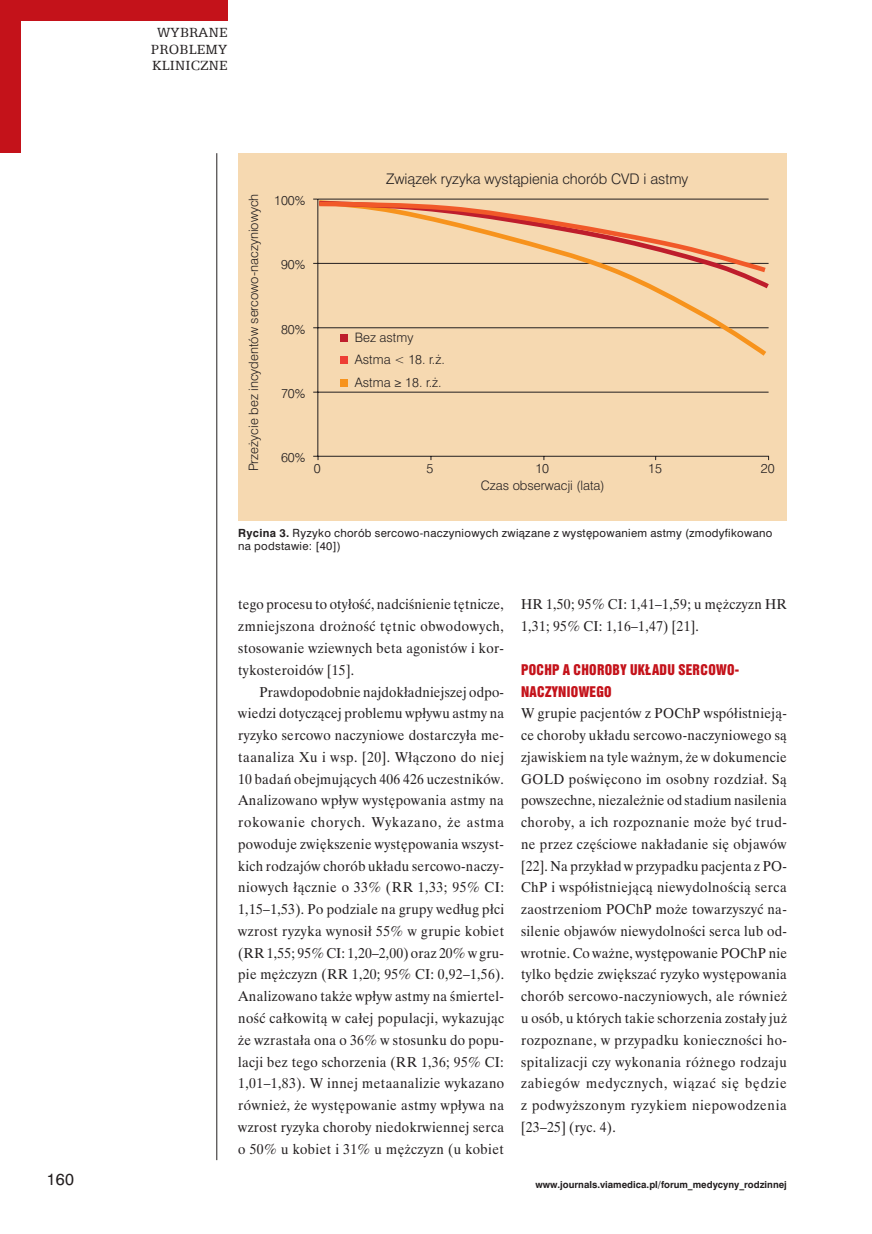
<style>
.page{position:relative;width:872px;height:1234px;background:#fff}
.page>*{position:absolute;margin:0;border:0;box-sizing:border-box;transform-origin:0 0}
.t1{font:15px/16.5px "Egyptian 505 EU";letter-spacing:.015em;color:#231f20;text-align:center}
.t2{font:15px "Swis 721 PL";color:#231f20}
.t3{font:14.55px "Swis 721 Lt EU";color:#231f20}
._072_-_Tekst_-_nastę{font:14.25px/21.8px "Time Ibis EE";letter-spacing:.025em;color:#231f20;text-align:justify;scale:.95 1}
._070_-_Tekst_-_pierw{font:14.25px/21.8px "Time Ibis EE";letter-spacing:.045em;color:#231f20;text-align:justify;scale:.95 1}
._081_-_Śródtytuł_1{font:13.5px/21.8px "Swis 921 EU";letter-spacing:.025em;color:#c4121a}
.t4{font:13.05px/21.9px "Swis 721 Lt EU";color:#231f20}
.R_-_Rycina_-_podpis{font:10.5px/12.9px "Swis 721 PL";letter-spacing:.03em;color:#231f20}
.t5{font:700 9px "Swis 721 PL";color:#231f20}
.s1{font-family:"Myriad Pro"}
.s2{font-weight:700}
</style>
<div class="page">
<div style="left:0;top:0;width:227px;height:21px;background:#c4121a"></div>
<div style="left:0;top:0;width:21px;height:153px;background:#c4121a"></div>
<hr style="left:216px;top:153px;width:1px;height:1006px;background:#231f20">
<div style="left:238px;top:153px;width:549px;height:367px;background:#f6d9b1"></div>
<hr style="left:318px;top:392px;width:450px;height:1px;background:#231f20">
<hr style="left:317px;top:199px;width:1px;height:257px;background:#231f20">
<hr style="left:318px;top:456px;width:451px;height:1px;background:#231f20">
<div style="left:340px;top:356px;width:7px;height:8px;background:#ee3e35"></div>
<div style="left:340px;top:379px;width:7px;height:7px;background:#f7931d"></div>
<svg style="left:315px;top:291px;width:454px;height:67px"></svg>
<svg style="left:313px;top:198px;width:456px;height:93px"></svg>
<p class="t1" style="left:151px;top:24px;width:78px">WYBRANE<br>PROBLEMY<br>KLINICZNE</p>
<p class="t4" style="left:243px;top:471px;width:279px;rotate:-90deg">Przeżycie bez incydentów sercowo-naczyniowych</p>
<p class="t4" style="left:274px;top:190px;width:33px">100%</p>
<p class="t3" style="left:386px;top:169px;width:304px">Związek ryzyka wystąpienia chorób CVD i astmy</p>
<p class="t4" style="left:281px;top:254px;width:26px">90%</p>
<p class="t4" style="left:281px;top:318px;width:26px">80%</p>
<p class="t4" style="left:281px;top:382px;width:26px">70%</p>
<p class="t4" style="left:355px;top:326px;width:91px">Bez astmy<br>Astma &lt; 18. r.ż.</p>
<p class="t4" style="left:355px;top:372px;width:88px">Astma <span class="s1">≥</span> 18. r.ż.</p>
<p class="t4" style="left:281px;top:446px;width:26px">60%</p>
<p class="t4" style="left:314px;top:457px;width:8px">0</p>
<p class="t4" style="left:426px;top:457px;width:8px">5</p>
<p class="t4" style="left:535px;top:457px;width:15px">10</p>
<p class="t4" style="left:648px;top:457px;width:15px">15</p>
<p class="t4" style="left:761px;top:457px;width:15px">20</p>
<p class="t4" style="left:481px;top:475px;width:125px">Czas obserwacji (lata)</p>
<p class="R_-_Rycina_-_podpis" style="left:238px;top:526px;width:536px"><span class="s2">Rycina 3.</span> Ryzyko chorób sercowo-naczyniowych związane z występowaniem astmy (zmodyfikowano na podstawie: [40])</p>
<p class="_072_-_Tekst_-_nastę" style="left:238px;top:593px;width:281px">tego procesu to otyłość, nadciśnienie tętnicze, zmniejszona drożność tętnic obwodowych, stosowanie wziewnych beta agonistów i kor&shy;tykosteroidów [15].</p>
<p class="_072_-_Tekst_-_nastę" style="left:238px;top:680px;width:281px;text-indent:21px">Prawdopodobnie najdokładniejszej odpo&shy;wiedzi dotyczącej problemu wpływu astmy na ryzyko sercowo naczyniowe dostarczyła me&shy;taanaliza Xu i wsp. [20]. Włączono do niej 10 badań obejmujących 406 426 uczestników.<br>Analizowano wpływ występowania astmy na rokowanie chorych. Wykazano, że astma powoduje zwiększenie występowania wszyst&shy;kich rodzajów chorób układu sercowo-naczy&shy;niowych łącznie o 33% (RR 1,33; 95% CI:<br>1,15–1,53). Po podziale na grupy według płci wzrost ryzyka wynosił 55% w grupie kobiet (RR 1,55; 95% CI: 1,20–2,00) oraz 20% w gru&shy;pie mężczyzn (RR 1,20; 95% CI: 0,92–1,56).<br>Analizowano także wpływ astmy na śmiertel&shy;ność całkowitą w całej populacji, wykazując że wzrastała ona o 36% w stosunku do popu&shy;lacji bez tego schorzenia (RR 1,36; 95% CI:<br>1,01–1,83). W innej metaanalizie wykazano również, że występowanie astmy wpływa na wzrost ryzyka choroby niedokrwiennej serca o 50% u kobiet i 31% u mężczyzn (u kobiet</p>
<p class="_072_-_Tekst_-_nastę" style="left:521px;top:593px;width:281px">HR 1,50; 95% CI: 1,41–1,59; u mężczyzn HR<br>1,31; 95% CI: 1,16–1,47) [21].</p>
<p class="_081_-_Śródtytuł_1" style="left:521px;top:659px;width:220px">POCHP A CHOROBY UKŁADU SERCOWO-<br>NACZYNIOWEGO</p>
<p class="_070_-_Tekst_-_pierw" style="left:521px;top:702px;width:281px">W grupie pacjentów z POChP współistnieją&shy;ce choroby układu sercowo-naczyniowego są zjawiskiem na tyle ważnym, że w dokumencie GOLD poświęcono im osobny rozdział. Są powszechne, niezależnie od stadium nasilenia choroby, a ich rozpoznanie może być trud&shy;ne przez częściowe nakładanie się objawów [22]. Na przykład w przypadku pacjenta z PO-ChP i współistniejącą niewydolnością serca zaostrzeniom POChP może towarzyszyć na&shy;silenie objawów niewydolności serca lub od&shy;wrotnie. Co ważne, występowanie POChP nie tylko będzie zwiększać ryzyko występowania chorób sercowo-naczyniowych, ale również u osób, u których takie schorzenia zostały już rozpoznane, w przypadku konieczności ho&shy;spitalizacji czy wykonania różnego rodzaju zabiegów medycznych, wiązać się będzie z podwyższonym ryzykiem niepowodzenia [23–25] (ryc. 4).</p>
<p class="t2" style="left:47px;top:1169px;width:29px">160</p>
<p class="t5" style="left:535px;top:1178px;width:253px">www.journals.viamedica.pl/forum_medycyny_rodzinnej</p>
</div>
